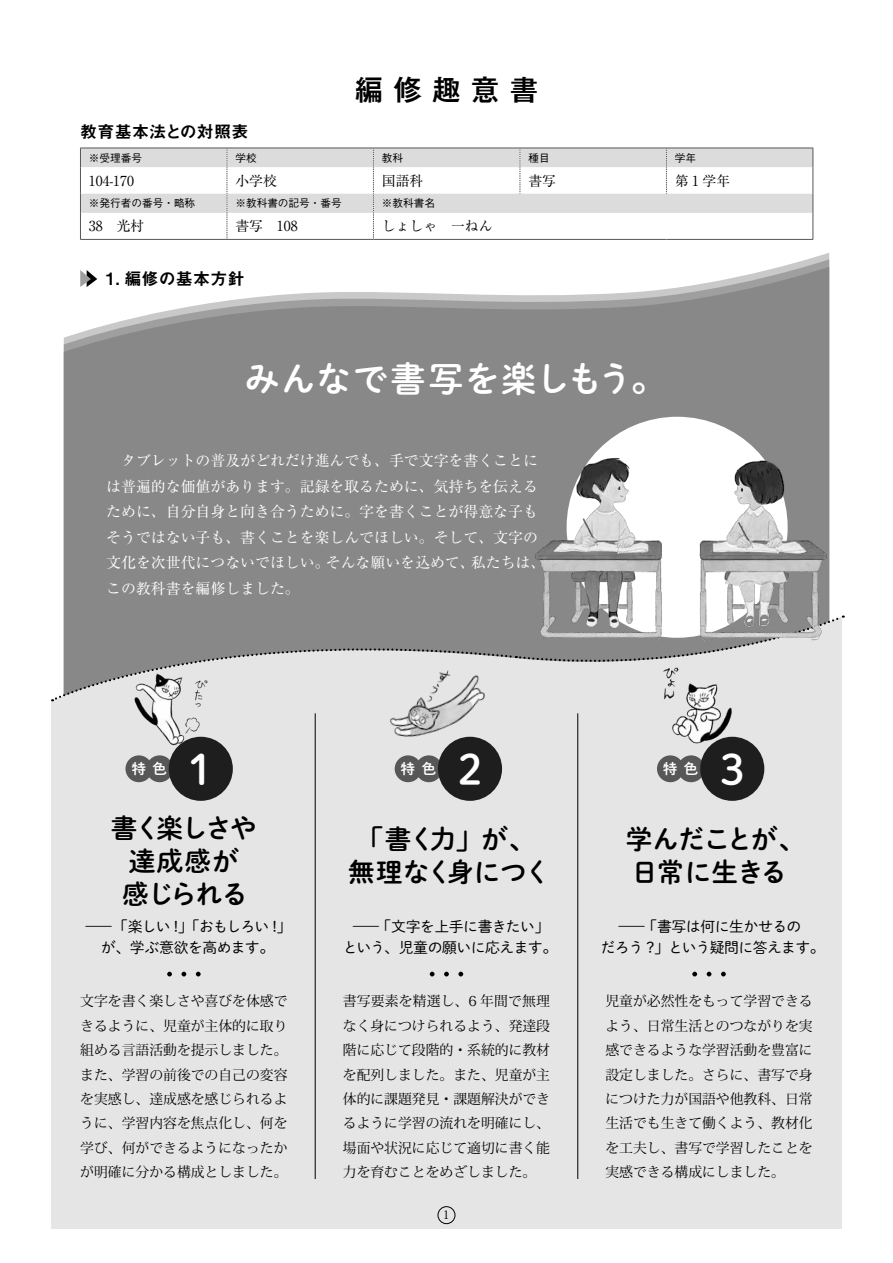
<style>
.page{position:relative;width:893px;height:1263px;background:#fff}
.page>*{position:absolute;margin:0;border:0;box-sizing:border-box;transform-origin:0 0}
.t1{font:41.4px "P Shuei M Go Std N B";color:#fff}
.t2{font:35.1px "P Shuei M Go Std N B";letter-spacing:.035em;color:#fff}
.t3{font:700 29.7px "Mi Go MB1 Std De";letter-spacing:.3em;color:#000}
.t4{font:26.55px/33px "P Shuei M Go Std N B";letter-spacing:-.09em;color:#000;text-align:center}
.t5{font:26.55px/33px "P Shuei M Go Std N B";letter-spacing:-.055em;color:#000;text-align:center}
.t6{font:26.55px/33px "P Shuei M Go Std N B";letter-spacing:-.035em;color:#000}
.t7{font:16.95px "Midashi Go Pro MB31";letter-spacing:.02em;color:#000}
.t8{font:16.95px "Midashi Go Pr 6 MB31";letter-spacing:.02em;color:#000}
.t9{font:14.85px/25.5px "Ryumin Pro";color:#fff}
.t10{font:14.85px/21.3px "P Shuei M Go Std N L";letter-spacing:-.04em;color:#000;text-align:center;scale:2 1}
.t11{font:14.25px "P Shuei M Go Std N B";color:#fff}
.t12{font:13.8px/24.5px "Koz Min Pro";color:#000;text-align:justify}
.t13{font:13.8px "Ryumin Pr 6";color:#000}
.t14{font:11.55px "Ryumin Pr 6";color:#000}
.t15{font:500 10.65px "Gothic BBB Pr 6";color:#000}
.s1{font-family:"Ryumin Pr 6"}
</style>
<div class="page">
<svg style="left:64px;top:267px;width:765px;height:348px;fill:#888"></svg>
<svg style="left:80px;top:148px;width:734px;height:92px"></svg>
<hr style="left:80px;top:239px;width:147px;height:1px;background:#575757">
<hr style="left:227px;top:239px;width:146px;height:1px;background:#575757">
<hr style="left:373px;top:239px;width:147px;height:1px;background:#575757">
<hr style="left:520px;top:239px;width:146px;height:1px;background:#575757">
<hr style="left:666px;top:239px;width:147px;height:1px;background:#575757">
<svg style="left:80px;top:270px;width:17px;height:17px"></svg>
<div style="left:51px;top:699px;width:791px;height:530px;background:#e5e5e5"></div>
<svg style="left:52px;top:615px;width:792px;height:86px"></svg>
<img style="left:128px;top:668px;width:84px;height:83px">
<img style="left:377px;top:654px;width:118px;height:105px">
<img style="left:650px;top:658px;width:105px;height:121px">
<img style="left:523px;top:449px;width:315px;height:202px">
<div style="left:438px;top:1206px;width:17px;height:18px;border:1px solid #000;border-radius:50%"></div>
<div style="left:125px;top:755px;width:27px;height:27px;background:#575757;border-radius:50%"></div>
<div style="left:146px;top:755px;width:27px;height:27px;background:#575757;border-radius:50%"></div>
<div style="left:169px;top:737px;width:64px;height:64px;background:#1e1e1e;border-radius:50%"></div>
<div style="left:395px;top:755px;width:26px;height:27px;background:#575757;border-radius:50%"></div>
<div style="left:415px;top:755px;width:27px;height:27px;background:#575757;border-radius:50%"></div>
<div style="left:438px;top:737px;width:64px;height:64px;background:#1e1e1e;border-radius:50%"></div>
<div style="left:657px;top:755px;width:27px;height:27px;background:#575757;border-radius:50%"></div>
<div style="left:678px;top:755px;width:26px;height:27px;background:#575757;border-radius:50%"></div>
<div style="left:700px;top:737px;width:64px;height:64px;background:#1e1e1e;border-radius:50%"></div>
<svg style="left:167px;top:972px;width:5px;height:4px"></svg>
<svg style="left:182px;top:972px;width:4px;height:4px"></svg>
<svg style="left:196px;top:972px;width:5px;height:4px"></svg>
<svg style="left:430px;top:972px;width:4px;height:4px"></svg>
<svg style="left:444px;top:972px;width:5px;height:4px"></svg>
<svg style="left:458px;top:972px;width:5px;height:4px"></svg>
<svg style="left:692px;top:972px;width:5px;height:4px"></svg>
<svg style="left:707px;top:972px;width:4px;height:4px"></svg>
<svg style="left:721px;top:972px;width:5px;height:4px"></svg>
<hr style="left:315px;top:713px;width:1px;height:466px;background:#000">
<hr style="left:577px;top:713px;width:1px;height:466px;background:#000">
<h3 class="t3" style="left:354px;top:67px;width:186px">編修趣意書</h3>
<p class="t7" style="left:80px;top:118px;width:170px">教育基本法との対照表</p>
<p class="t15" style="left:89px;top:149px;width:55px">※受理番号</p>
<p class="t15" style="left:235px;top:149px;width:23px">学校</p>
<p class="t15" style="left:382px;top:149px;width:23px">教科</p>
<p class="t15" style="left:528px;top:149px;width:23px">種目</p>
<p class="t15" style="left:675px;top:149px;width:23px">学年</p>
<p class="t13" style="left:89px;top:170px;width:47px">104-170</p>
<p class="t13" style="left:235px;top:170px;width:43px">小学校</p>
<p class="t13" style="left:382px;top:170px;width:43px">国語科</p>
<p class="t13" style="left:528px;top:170px;width:29px">書写</p>
<p class="t13" style="left:675px;top:170px;width:57px">第1学年</p>
<p class="t15" style="left:89px;top:195px;width:108px">※発行者の番号・略称</p>
<p class="t15" style="left:235px;top:195px;width:108px">※教科書の記号・番号</p>
<p class="t15" style="left:382px;top:195px;width:55px">※教科書名</p>
<p class="t13" style="left:89px;top:215px;width:57px">38　光村</p>
<p class="t13" style="left:235px;top:215px;width:64px">書写　108</p>
<p class="t13" style="left:382px;top:215px;width:112px">しょしゃ　一ねん</p>
<p class="t8" style="left:106px;top:265px;width:140px">1. 編修の基本方針</p>
<h2 class="t2" style="left:244px;top:352px;width:423px">みんなで書写を楽しもう。</h2>
<p class="t9" style="left:106px;top:447px;width:441px;text-indent:15px">タブレットの普及がどれだけ進んでも<span class="s1">、</span>手で文字を書くことには普遍的な価値があります<span class="s1">。</span>記録を取るために<span class="s1">、</span>気持ちを伝えるために<span class="s1">、</span>自分自身と向き合うために<span class="s1">。</span>字を書くことが得意な子もそうではない子も<span class="s1">、</span>書くことを楽しんでほしい<span class="s1">。</span>そして<span class="s1">、</span>文字の文化を次世代につないでほしい<span class="s1">。</span>そんな願いを込めて<span class="s1">、</span>私たちは<span class="s1">、</span>この教科書を編修しました<span class="s1">。</span></p>
<p class="t11" style="left:132px;top:758px;width:37px">特色</p>
<h1 class="t1" style="left:189px;top:738px;width:26px">1</h1>
<p class="t11" style="left:401px;top:758px;width:37px">特色</p>
<h1 class="t1" style="left:458px;top:738px;width:26px">2</h1>
<p class="t11" style="left:663px;top:758px;width:37px">特色</p>
<h1 class="t1" style="left:720px;top:738px;width:26px">3</h1>
<h3 class="t5" style="left:111px;top:811px;width:148px">書く楽しさや達成感が<br>感じられる</h3>
<p class="t10" style="left:84px;top:915px;width:105px">― 「楽しい !」「おもしろい !」が、学ぶ意欲を高めます。</p>
<h3 class="t4" style="left:348px;top:821px;width:204px">「書く力」が、無理なく身につく</h3>
<p class="t10" style="left:343px;top:915px;width:109px">― 「文字を上手に書きたい」という、児童の願いに応えます。</p>
<h3 class="t6" style="left:626px;top:821px;width:181px">学んだことが、日常に生きる</h3>
<p class="t10" style="left:601px;top:915px;width:113px">― 「書写は何に生かせるの<br>だろう ?」という疑問に答えます。</p>
<p class="t12" style="left:80px;top:988px;width:209px">文字を書く楽しさや喜びを体感できるように、児童が主体的に取り組める言語活動を提示しました。また、学習の前後での自己の変容を実感し、達成感を感じられるように、学習内容を焦点化し、何を学び、何ができるようになったかが明確に分かる構成としました。</p>
<p class="t12" style="left:605px;top:988px;width:209px">児童が必然性をもって学習できるよう、日常生活とのつながりを実感できるような学習活動を豊富に設定しました。さらに、書写で身につけた力が国語や他教科、日常生活でも生きて働くよう、教材化を工夫し、書写で学習したことを実感できる構成にしました。</p>
<p class="t12" style="left:343px;top:988px;width:209px">書写要素を精選し、6 年間で無理なく身につけられるよう、発達段階に応じて段階的・系統的に教材を配列しました。また、児童が主体的に課題発見・課題解決ができるように学習の流れを明確にし、場面や状況に応じて適切に書く能力を育むことをめざしました。</p>
<p class="t14" style="left:443px;top:1206px;width:7px">1</p>
</div>
